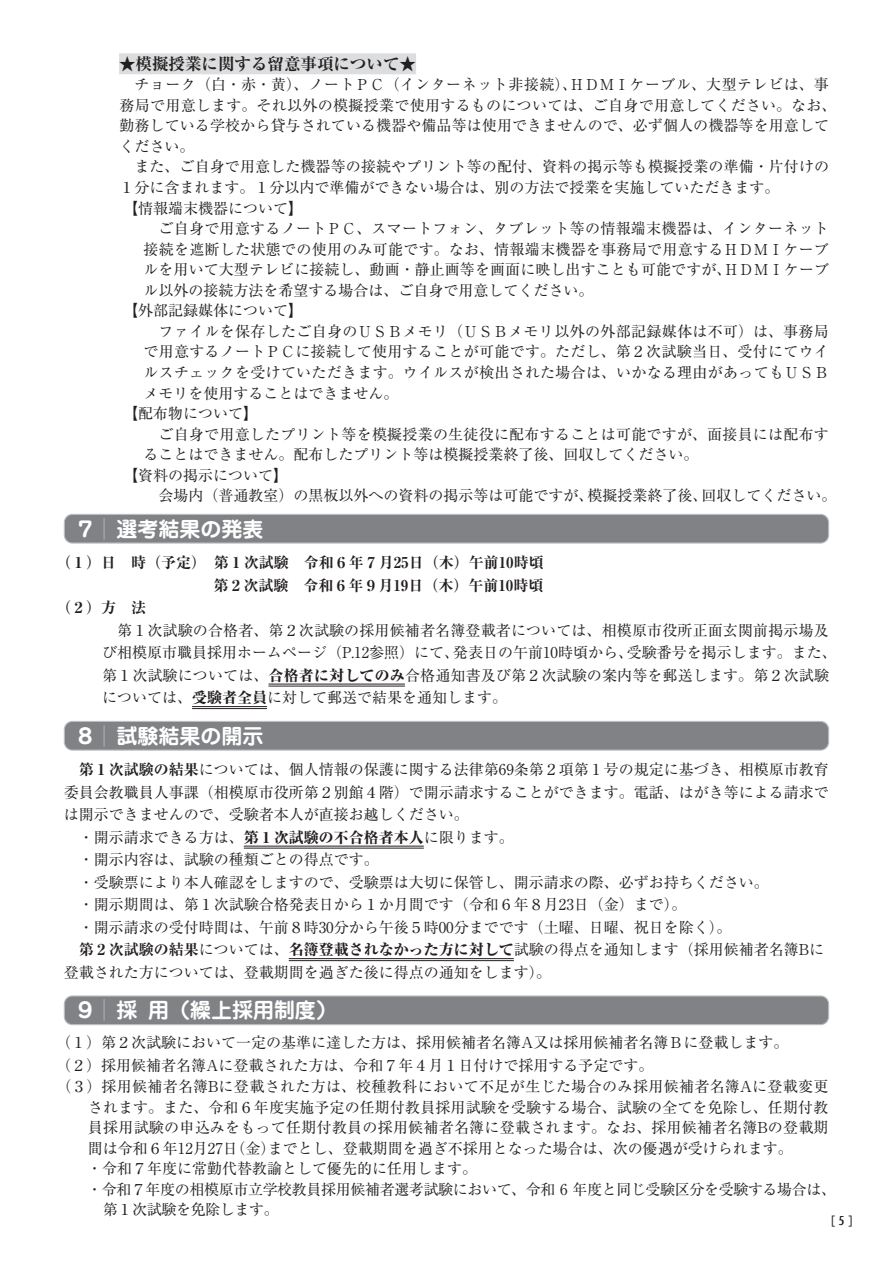
<style>
.page{position:relative;width:893px;height:1263px;background:#fff}
.page>*{position:absolute;margin:0;border:0;box-sizing:border-box;transform-origin:0 0}
.t1{font:700 21px "Jun 501 Pro";color:#fff}
.t2{font:700 expanded 16.5px "Ryumin Pro";color:#231f20}
.t3{font:15px/20.5px "Ryumin Pro";color:#231f20}
.t4{font:15px "Ryumin Pro";letter-spacing:.02em;color:#231f20}
.t5{font:15px "Ryumin Pro";letter-spacing:.025em;color:#231f20}
.t6{font:700 expanded 15px "Ryumin Pro";color:#231f20}
.t7{font:15px "Ryumin Pro";letter-spacing:-.025em;color:#231f20}
.t8{font:12px "Shin Go Pro";color:#231f20}
.s1{font-size:21.45px;color:#bcbdc0}
.s2{font-weight:800}
.s3{font-weight:700;font-stretch:expanded}
.s4{font-family:"Futura";font-weight:500;font-stretch:condensed}
</style>
<div class="page">
<div style="left:119px;top:53px;width:297px;height:21px;background:#dcdddf"></div>
<hr style="left:268px;top:683px;width:137px;height:1px;background:#231f20">
<hr style="left:268px;top:685px;width:137px;height:1px;background:#231f20">
<hr style="left:192px;top:706px;width:75px;height:1px;background:#231f20">
<hr style="left:192px;top:708px;width:75px;height:1px;background:#231f20">
<div style="left:64px;top:514px;width:765px;height:29px;background:#808285;border-radius:8px"></div>
<div style="left:64px;top:514px;width:765px;height:30px;border:1px solid #bcbdc0;border-radius:8px"></div>
<hr style="left:244px;top:846px;width:180px;height:1px;background:#231f20">
<hr style="left:244px;top:848px;width:180px;height:1px;background:#231f20">
<hr style="left:289px;top:958px;width:225px;height:1px;background:#231f20">
<hr style="left:289px;top:960px;width:225px;height:1px;background:#231f20">
<div style="left:64px;top:721px;width:765px;height:29px;background:#808285;border-radius:8px"></div>
<div style="left:64px;top:721px;width:765px;height:30px;border:1px solid #bcbdc0;border-radius:8px"></div>
<div style="left:64px;top:996px;width:765px;height:29px;background:#808285;border-radius:8px"></div>
<div style="left:64px;top:995px;width:765px;height:30px;border:1px solid #bcbdc0;border-radius:8px"></div>
<p class="t2" style="left:119px;top:51px;width:299px">★模擬授業に関する留意事項について★</p>
<p class="t3" style="left:119px;top:73px;width:719px">　チョーク（白・赤・黄）、ノートＰＣ（インターネット非接続）、ＨＤＭＩケーブル、大型テレビは、事務局で用意します。それ以外の模擬授業で使用するものについては、ご自身で用意してください。なお、勤務している学校から貸与されている機器や備品等は使用できませんので、必ず個人の機器等を用意してください。<br>　また、ご自身で用意した機器等の接続やプリント等の配付、資料の掲示等も模擬授業の準備・片付けの１分に含まれます。１分以内で準備ができない場合は、別の方法で授業を実施していただきます。<br>【情報端末機器について】</p>
<p class="t4" style="left:143px;top:217px;width:687px">　ご自身で用意するノートＰＣ、スマートフォン、タブレット等の情報端末機器は、インターネット</p>
<p class="t4" style="left:143px;top:237px;width:687px">接続を遮断した状態での使用のみ可能です。なお、情報端末機器を事務局で用意するＨＤＭＩケーブ</p>
<p class="t3" style="left:143px;top:258px;width:687px">ルを用いて大型テレビに接続し、動画・静止画等を画面に映し出すことも可能ですが、ＨＤＭＩケーブ</p>
<p class="t3" style="left:143px;top:279px;width:451px">ル以外の接続方法を希望する場合は、ご自身で用意してください。</p>
<p class="t3" style="left:123px;top:299px;width:181px">【外部記録媒体について】</p>
<p class="t5" style="left:143px;top:319px;width:687px">　ファイルを保存したご自身のＵＳＢメモリ（ＵＳＢメモリ以外の外部記録媒体は不可）は、事務局</p>
<p class="t4" style="left:143px;top:340px;width:687px">で用意するノートＰＣに接続して使用することが可能です。ただし、第２次試験当日、受付にてウイ</p>
<p class="t4" style="left:143px;top:361px;width:687px">ルスチェックを受けていただきます。ウイルスが検出された場合は、いかなる理由があってもＵＳＢ</p>
<p class="t3" style="left:143px;top:382px;width:256px">メモリを使用することはできません。</p>
<p class="t3" style="left:123px;top:402px;width:136px">【配布物について】</p>
<p class="t3" style="left:143px;top:423px;width:687px">　ご自身で用意したプリント等を模擬授業の生徒役に配布することは可能ですが、面接員には配布す</p>
<p class="t3" style="left:143px;top:443px;width:556px">ることはできません。配布したプリント等は模擬授業終了後、回収してください。</p>
<p class="t3" style="left:123px;top:464px;width:166px">【資料の掲示について】</p>
<p class="t3" style="left:143px;top:484px;width:695px">　会場内（普通教室）の黒板以外への資料の掲示等は可能ですが、模擬授業終了後、回収してください。</p>
<h1 class="t1" style="left:75px;top:512px;width:190px">７<span class="s1">│</span>選考結果の発表</h1>
<p class="t6" style="left:56px;top:551px;width:489px">（１）日　時（予定）　第１次試験　令和６年７月25日（木）午前10時頃</p>
<p class="t6" style="left:213px;top:573px;width:331px">第２次試験　令和６年９月19日（木）午前10時頃</p>
<p class="t6" style="left:56px;top:596px;width:91px">（２）方　法</p>
<p class="t3" style="left:102px;top:618px;width:736px;line-height:22.5px">　第１次試験の合格者、第２次試験の採用候補者名簿登載者については、相模原市役所正面玄関前掲示場及び相模原市職員採用ホームページ（P.12参照）にて、発表日の午前10時頃から、受験番号を掲示します。また、第１次試験については、<span class="s2">合格者に対してのみ</span>合格通知書及び第２次試験の案内等を郵送します。第２次試験については、<span class="s2">受験者全員</span>に対して郵送で結果を通知します。</p>
<h1 class="t1" style="left:75px;top:719px;width:190px">８<span class="s1">│</span>試験結果の開示</h1>
<p class="t3" style="left:79px;top:758px;width:752px"><span class="s3">第１次試験の結果</span>については、個人情報の保護に関する法律第69条第２項第１号の規定に基づき、相模原市教育</p>
<p class="t3" style="left:64px;top:781px;width:767px">委員会教職員人事課（相模原市役所第２別館４階）で開示請求することができます。電話、はがき等による請求で</p>
<p class="t3" style="left:64px;top:803px;width:407px">は開示できませんので、受験者本人が直接お越しください。</p>
<p class="t3" style="left:79px;top:826px;width:437px">・開示請求できる方は、<span class="s2">第１次試験の不合格者本人</span>に限ります。</p>
<p class="t3" style="left:79px;top:848px;width:302px">・開示内容は、試験の種類ごとの得点です。</p>
<p class="t3" style="left:79px;top:871px;width:692px">・受験票により本人確認をしますので、受験票は大切に保管し、開示請求の際、必ずお持ちください。</p>
<p class="t3" style="left:79px;top:893px;width:609px">・開示期間は、第１次試験合格発表日から１か月間です（令和６年８月23日（金）まで）。</p>
<p class="t3" style="left:79px;top:916px;width:654px">・開示請求の受付時間は、午前８時30分から午後５時00分までです（土曜、日曜、祝日を除く）。</p>
<p class="t3" style="left:79px;top:938px;width:747px"><span class="s3">第２次試験の結果</span>については、<span class="s2">名簿登載されなかった方に対して</span>試験の得点を通知します（採用候補者名簿Bに</p>
<p class="t3" style="left:64px;top:961px;width:489px">登載された方については、登載期間を過ぎた後に得点の通知をします）。</p>
<h1 class="t1" style="left:75px;top:994px;width:264px">９<span class="s1">│</span>採用（繰上採用制度）</h1>
<p class="t3" style="left:56px;top:1030px;width:734px;line-height:22.5px">（１）第２次試験において一定の基準に達した方は、採用候補者名簿A又は採用候補者名簿Ｂに登載します。（２）採用候補者名簿Aに登載された方は、令和７年４月１日付けで採用する予定です。</p>
<p class="t5" style="left:56px;top:1075px;width:774px">（３）採用候補者名簿Bに登載された方は、校種教科において不足が生じた場合のみ採用候補者名簿Aに登載変更</p>
<p class="t3" style="left:88px;top:1096px;width:742px">されます。また、令和６年度実施予定の任期付教員採用試験を受験する場合、試験の全てを免除し、任期付教</p>
<p class="t3" style="left:88px;top:1116px;width:742px">員採用試験の申込みをもって任期付教員の採用候補者名簿に登載されます。なお、採用候補者名簿Bの登載期</p>
<p class="t3" style="left:88px;top:1137px;width:707px">間は令和６年12月27日（金）までとし、登載期間を過ぎ不採用となった場合は、次の優遇が受けられます。</p>
<p class="t3" style="left:87px;top:1157px;width:392px">・令和７年度に常勤代替教諭として優先的に任用します。</p>
<p class="t7" style="left:87px;top:1177px;width:750px">・令和７年度の相模原市立学校教員採用候補者選考試験において、令和 6 年度と同じ受験区分を受験する場合は、</p>
<p class="t7" style="left:103px;top:1198px;width:177px">第１次試験を免除します。</p>
<p class="t8" style="left:831px;top:1210px;width:24px">[<span class="s4">5</span>]</p>
</div>
